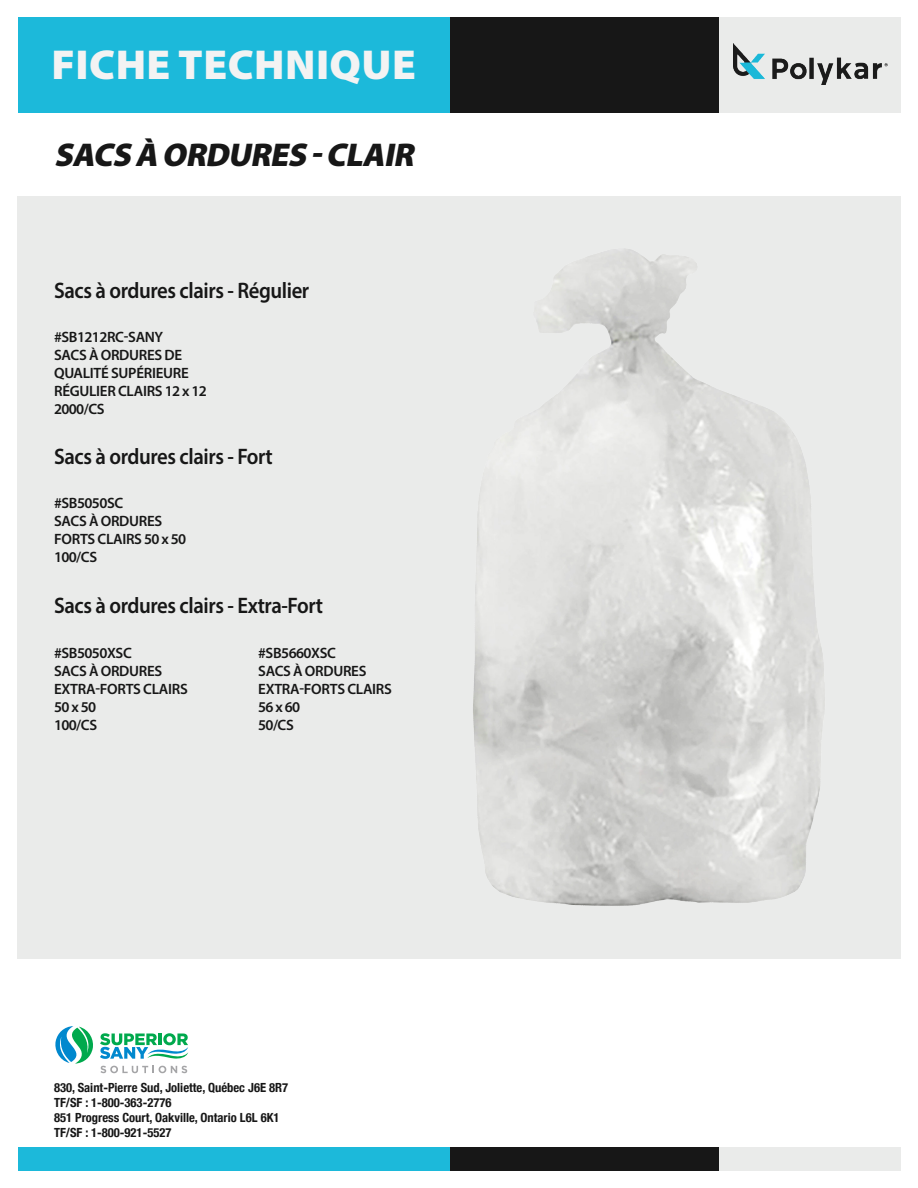
<style>
.page{position:relative;width:918px;height:1188px;background:#fff}
.page>*{position:absolute;margin:0;border:0;box-sizing:border-box;transform-origin:0 0}
.t1{font:900 42px "Myriad Pro";letter-spacing:.01em;color:#f3f3f3}
.t2{font:italic 900 33px "Myriad Pro";color:#171717}
.t3{font:600 22.5px "Myriad Pro";letter-spacing:-.02em;color:#171717;scale:.92 1}
.t4{font:600 15px/18px "Myriad Pro";letter-spacing:-.02em;color:#171717}
.t5{font:700 condensed 12.6px "Helvetica Neue";color:#171717}
</style>
<div class="page">
<div style="left:719px;top:17px;width:182px;height:95px;background:#eaebea"></div>
<div style="left:450px;top:17px;width:269px;height:95px;background:#171717"></div>
<div style="left:18px;top:17px;width:432px;height:95px;background:#1cb9da"></div>
<div style="left:719px;top:1148px;width:182px;height:23px;background:#eaebea"></div>
<div style="left:450px;top:1148px;width:269px;height:23px;background:#171717"></div>
<div style="left:18px;top:1148px;width:432px;height:23px;background:#1cb9da"></div>
<div style="left:17px;top:197px;width:884px;height:762px;background:#eaebea"></div>
<img style="left:473px;top:249px;width:352px;height:657px">
<svg style="left:100px;top:1066px;width:87px;height:7px"></svg>
<svg style="left:100px;top:1033px;width:88px;height:26px"></svg>
<svg style="left:55px;top:1026px;width:38px;height:38px"></svg>
<img style="left:733px;top:44px;width:154px;height:41px">
<p class="t1" style="left:52px;top:36px;width:366px">FICHE TECHNIQUE</p>
<p class="t2" style="left:54px;top:133px;width:368px">SACS À ORDURES -CLAIR</p>
<p class="t3" style="left:54px;top:276px;width:279px">Sacs à ordures clairs - Régulier</p>
<p class="t4" style="left:54px;top:328px;width:111px">#SB1212RC-SANY</p>
<p class="t4" style="left:54px;top:346px;width:154px">SACS À ORDURES DE<br>QUALITÉ SUPÉRIEURE<br>RÉGULIER CLAIRS 12 x 12<br>2000/CS</p>
<p class="t3" style="left:54px;top:442px;width:239px">Sacs à ordures clairs - Fort</p>
<p class="t4" style="left:54px;top:494px;width:71px">#SB5050SC</p>
<p class="t4" style="left:54px;top:512px;width:134px">SACS À ORDURES<br>FORTS CLAIRS 50 x 50<br>100/CS</p>
<p class="t3" style="left:54px;top:591px;width:294px">Sacs à ordures clairs - Extra-Fort</p>
<p class="t4" style="left:54px;top:643px;width:79px">#SB5050XSC</p>
<p class="t4" style="left:54px;top:661px;width:135px">SACS À ORDURES<br>EXTRA-FORTS CLAIRS<br>50 x 50<br>100/CS</p>
<p class="t4" style="left:258px;top:643px;width:79px">#SB5660XSC</p>
<p class="t4" style="left:258px;top:661px;width:135px">SACS À ORDURES<br>EXTRA-FORTS CLAIRS<br>56 x 60</p>
<p class="t4" style="left:258px;top:715px;width:37px">50/CS</p>
<p class="t5" style="left:54px;top:1077px;width:236px">830, Saint-Pierre Sud, Joliette, Québec J6E 8R7</p>
<p class="t5" style="left:54px;top:1092px;width:119px">TF/SF : 1-800-363-2776</p>
<p class="t5" style="left:54px;top:1107px;width:227px">851 Progress Court, Oakville, Ontario L6L 6K1</p>
<p class="t5" style="left:54px;top:1122px;width:119px">TF/SF : 1-800-921-5527</p>
</div>
